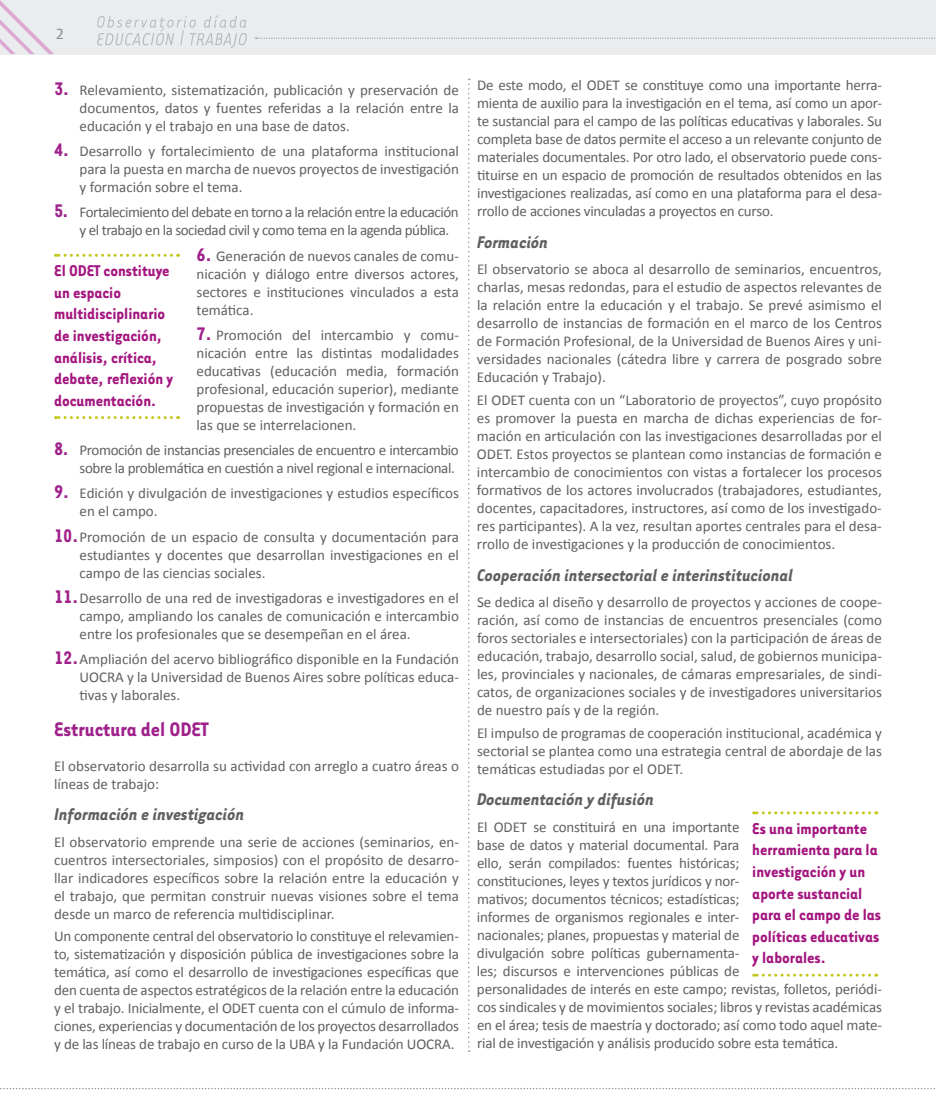
<style>
.page{position:relative;width:936px;height:1106px;background:#fff}
.page>*{position:absolute;margin:0;border:0;box-sizing:border-box;transform-origin:0 0}
.t1{font:700 22.5px "Tarzana Narrow";color:#9f218b}
.t2{font:italic 700 19.5px "Tarzana Narrow";color:#5f6062}
.t3{font:700 18px/21.6px "Tarzana Narrow";color:#a3167f}
.t4{font:18px "Sun Sans Condensed";color:#8e9092}
.t5{font:15px/18px "Calibri";letter-spacing:-.01em;color:#5f6062;text-align:justify}
.t6{font:15px/18px "Calibri";letter-spacing:-.03em;color:#5f6062}
.s1{font-family:"Tarzana Narrow";font-weight:700;font-size:21px;color:#9f218b}
</style>
<div class="page">
<div style="left:0;top:0;width:935px;height:54px;background:#ebeced"></div>
<svg style="left:255px;top:38px;width:681px;height:1px"></svg>
<svg style="left:0;top:1088px;width:935px;height:1px"></svg>
<svg style="left:0;top:0;width:54px;height:54px"></svg>
<svg style="left:97px;top:15px;width:150px;height:33px"></svg>
<svg style="left:55px;top:254px;width:116px;height:3px"></svg>
<svg style="left:55px;top:416px;width:116px;height:3px"></svg>
<svg style="left:753px;top:811px;width:116px;height:3px"></svg>
<svg style="left:753px;top:973px;width:116px;height:3px"></svg>
<svg style="left:468px;top:79px;width:1px;height:973px"></svg>
<p class="t4" style="left:56px;top:24px;width:9px">2</p>
<p class="t5" style="left:79px;top:80px;width:381px;text-indent:-25px"><span class="s1">3.</span> Relevamiento, sistematización, publicación y preservación de documentos, datos y fuentes referidas a la relación entre la educación y el trabajo en una base de datos.</p>
<p class="t5" style="left:80px;top:141px;width:381px;text-indent:-26px"><span class="s1">4.</span> Desarrollo y fortalecimiento de una plataforma institucional para la puesta en marcha de nuevos proyectos de investigación y formación sobre el tema.</p>
<p class="t6" style="left:80px;top:203px;width:381px;text-indent:-26px"><span class="s1">5.</span> Fortalecimiento del debate en torno a la relación entre la educación y el trabajo en la sociedad civil y como tema en la agenda pública.</p>
<p class="t5" style="left:196px;top:246px;width:264px"><span class="s1">6.</span> Generación de nuevos canales de comu&shy;nicación y diálogo entre diversos actores, sectores e instituciones vinculados a esta temática.</p>
<p class="t5" style="left:196px;top:325px;width:264px"><span class="s1">7.</span> Promoción del intercambio y comu&shy;nicación entre las distintas modalidades educativas (educación media, formación profesional, educación superior), mediante propuestas de investigación y formación en las que se interrelacionen.</p>
<p class="t5" style="left:54px;top:440px;width:406px;text-align:right"><span class="s1">8.</span> Promoción de instancias presenciales de encuentro e intercambio sobre la problemática en cuestión a nivel regional e internacional.</p>
<p class="t5" style="left:80px;top:483px;width:381px;text-indent:-26px"><span class="s1">9.</span> Edición y divulgación de investigaciones y estudios específicos en el campo.</p>
<p class="t5" style="left:80px;top:527px;width:381px;text-indent:-26px"><span class="s1">10.</span>Promoción de un espacio de consulta y documentación para estudiantes y docentes que desarrollan investigaciones en el campo de las ciencias sociales.</p>
<p class="t5" style="left:80px;top:588px;width:381px;text-indent:-26px"><span class="s1">11.</span> Desarrollo de una red de investigadoras e investigadores en el campo, ampliando los canales de comunicación e intercambio entre los profesionales que se desempeñan en el área.</p>
<p class="t5" style="left:80px;top:649px;width:381px;text-indent:-26px"><span class="s1">12.</span> Ampliación del acervo bibliográfico disponible en la Fundación UOCRA y la Universidad de Buenos Aires sobre políticas educa&shy;tivas y laborales.</p>
<h1 class="t1" style="left:54px;top:714px;width:156px">Estructura del ODET</h1>
<p class="t5" style="left:54px;top:756px;width:406px">El observatorio desarrolla su actividad con arreglo a cuatro áreas o líneas de trabajo:</p>
<h2 class="t2" style="left:54px;top:802px;width:192px">Información e investigación</h2>
<p class="t5" style="left:54px;top:832px;width:406px">El observatorio emprende una serie de acciones (seminarios, en&shy;cuentros intersectoriales, simposios) con el propósito de desarro&shy;llar indicadores específicos sobre la relación entre la educación y el trabajo, que permitan construir nuevas visiones sobre el tema desde un marco de referencia multidisciplinar.</p>
<p class="t5" style="left:54px;top:926px;width:406px">Un componente central del observatorio lo constituye el relevamien&shy;to, sistematización y disposición pública de investigaciones sobre la temática, así como el desarrollo de investigaciones específicas que den cuenta de aspectos estratégicos de la relación entre la educación y el trabajo. Inicialmente, el ODET cuenta con el cúmulo de informa&shy;ciones, experiencias y documentación de los proyectos desarrollados y de las líneas de trabajo en curso de la UBA y la Fundación UOCRA.</p>
<p class="t3" style="left:54px;top:259px;width:120px">El ODET constituye un espacio multidisciplinario de investigación, análisis, crítica, debate, reflexión y documentación.</p>
<p class="t5" style="left:477px;top:75px;width:406px">De este modo, el ODET se constituye como una importante herra&shy;mienta de auxilio para la investigación en el tema, así como un apor&shy;te sustancial para el campo de las políticas educativas y laborales. Su completa base de datos permite el acceso a un relevante conjunto de materiales documentales. Por otro lado, el observatorio puede cons&shy;tituirse en un espacio de promoción de resultados obtenidos en las investigaciones realizadas, así como en una plataforma para el desa&shy;rrollo de acciones vinculadas a proyectos en curso.</p>
<h2 class="t2" style="left:477px;top:230px;width:73px">Formación</h2>
<p class="t5" style="left:477px;top:260px;width:406px">El observatorio se aboca al desarrollo de seminarios, encuentros, charlas, mesas redondas, para el estudio de aspectos relevantes de la relación entre la educación y el trabajo. Se prevé asimismo el desarrollo de instancias de formación en el marco de los Centros de Formación Profesional, de la Universidad de Buenos Aires y uni&shy;versidades nacionales (cátedra libre y carrera de posgrado sobre Educación y Trabajo).</p>
<p class="t5" style="left:477px;top:390px;width:406px">El ODET cuenta con un “Laboratorio de proyectos”, cuyo propósito es promover la puesta en marcha de dichas experiencias de for&shy;mación en articulación con las investigaciones desarrolladas por el ODET. Estos proyectos se plantean como instancias de formación e intercambio de conocimientos con vistas a fortalecer los procesos formativos de los actores involucrados (trabajadores, estudiantes, docentes, capacitadores, instructores, así como de los investigado&shy;res participantes). A la vez, resultan aportes centrales para el desa&shy;rrollo de investigaciones y la producción de conocimientos.</p>
<h2 class="t2" style="left:477px;top:562px;width:317px">Cooperación intersectorial e interinstitucional</h2>
<p class="t5" style="left:477px;top:592px;width:406px">Se dedica al diseño y desarrollo de proyectos y acciones de coope&shy;ración, así como de instancias de encuentros presenciales (como foros sectoriales e intersectoriales) con la participación de áreas de educación, trabajo, desarrollo social, salud, de gobiernos municipa&shy;les, provinciales y nacionales, de cámaras empresariales, de sindi&shy;catos, de organizaciones sociales y de investigadores universitarios de nuestro país y de la región.</p>
<p class="t5" style="left:477px;top:723px;width:406px">El impulso de programas de cooperación institucional, académica y sectorial se plantea como una estrategia central de abordaje de las temáticas estudiadas por el ODET.</p>
<h2 class="t2" style="left:477px;top:787px;width:179px">Documentación y difusión</h2>
<p class="t5" style="left:477px;top:817px;width:406px;text-align:left">El ODET se constituirá en una importante<br>base de datos y material documental. Para<br>ello, serán compilados: fuentes históricas;<br>constituciones, leyes y textos jurídicos y nor-<br>mativos; documentos técnicos; estadísticas;<br>informes de organismos regionales e inter-<br>nacionales; planes, propuestas y material de<br>divulgación sobre políticas gubernamenta-<br>les; discursos e intervenciones públicas de<br>personalidades de interés en este campo; revistas, folletos, periódi&shy;cos sindicales y de movimientos sociales; libros y revistas académicas en el área; tesis de maestría y doctorado; así como todo aquel mate&shy;rial de investigación y análisis producido sobre esta temática.</p>
<p class="t3" style="left:752px;top:816px;width:130px">Es una importante herramienta para la investigación y un aporte sustancial para el campo de las políticas educativas y laborales.</p>
</div>
